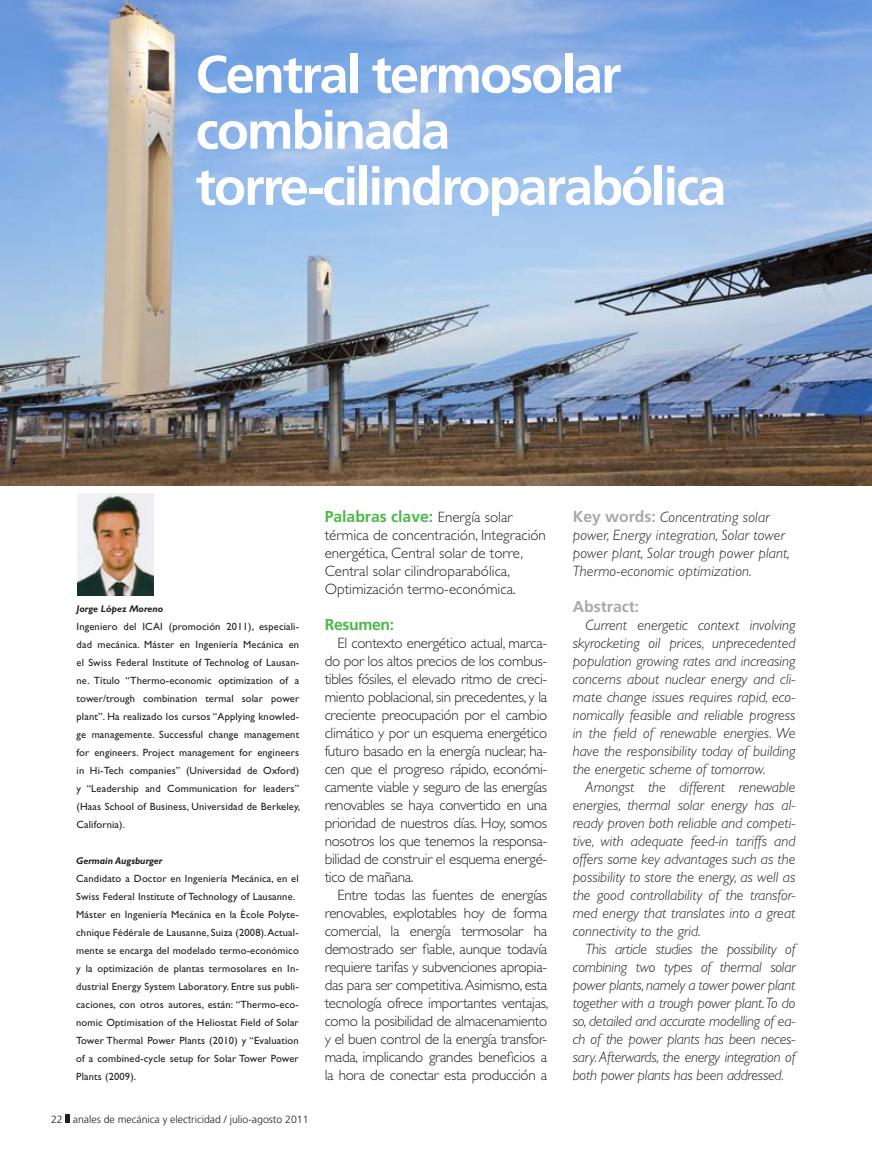
<style>
.page{position:relative;width:872px;height:1149px;background:#fff}
.page>*{position:absolute;margin:0;border:0;box-sizing:border-box;transform-origin:0 0}
.titulo_tecnico{font:700 52.5px/56.1px "Frutiger LT Std";letter-spacing:-.04em;color:#fff}
.ladillo_tecnico{font:700 15.75px "Frutiger LT Std";color:#4cb848}
.ladillo_tecnico-2{font:700 15.75px "Frutiger LT Std";color:#a8a9ad}
.texto_comun{font:700 15.75px "Frutiger LT Std";letter-spacing:-.02em;color:#4cb848}
.texto_comun-2{font:italic 300 15px/18px "Gill Sans Std";color:#231f20;text-align:justify}
.texto_comun-3{font:300 15px/18px "Gill Sans Std";letter-spacing:-.02em;color:#231f20;text-align:justify}
.ladillo_tecnico-3{font:300 15px/18px "Gill Sans Std";color:#231f20}
.ladillo_tecnico-4{font:italic 300 15px/18px "Gill Sans Std";letter-spacing:.01em;color:#231f20}
.curriculum{font:10.5px/18px "Gill Sans Std";letter-spacing:.015em;color:#231f20;text-align:justify}
.t1{font:300 10.5px "Frutiger LT Std";color:#231f20}
.autor{font:italic 700 9.75px "Gill Sans Std";color:#231f20}
.s1{font-family:"Gill Sans Std";font-weight:300;font-size:15px;color:#231f20}
.s2{font-family:"Frutiger LT Std";font-weight:700;font-style:normal;font-size:15.75px;color:#a8a9ad}
</style>
<div class="page">
<svg style="left:66px;top:1114px;width:4px;height:8px"></svg>
<img style="left:0;top:0;width:872px;height:485px">
<img style="left:77px;top:493px;width:77px;height:102px">
<p class="titulo_tecnico" style="left:196px;top:47px;width:532px">Central termosolar combinada torre-cilindroparabólica</p>
<p class="autor" style="left:77px;top:602px;width:88px">Jorge López Moreno</p>
<p class="curriculum" style="left:77px;top:617px;width:225px">Ingeniero del ICAI (promoción 2011), especiali&shy;dad mecánica. Máster en Ingeniería Mecánica en el Swiss Federal Institute of Technolog of Lausan&shy;ne. Título “Thermo-economic optimization of a tower/trough combination termal solar power plant”. Ha realizado los cursos “Applying knowled&shy;ge managemente. Successful change management for engineers. Project management for engineers in Hi-Tech companies” (Universidad de Oxford) y “Leadership and Communication for leaders” (Haas School of Business, Universidad de Berkeley, California).</p>
<p class="autor" style="left:76px;top:854px;width:88px">Germain Augsburger</p>
<p class="curriculum" style="left:76px;top:869px;width:224px">Candidato a Doctor en Ingeniería Mecánica, en el<br>Swiss Federal Institute of Technology of Lausanne.</p>
<p class="curriculum" style="left:76px;top:905px;width:224px">Máster en Ingeniería Mecánica en la Ècole Polyte&shy;chnique Fédérale de Lausanne, Suiza (2008). Actual&shy;mente se encarga del modelado termo-económico y la optimización de plantas termosolares en In&shy;dustrial Energy System Laboratory. Entre sus publi&shy;caciones, con otros autores, están: “Thermo-eco&shy;nomic Optimisation of the Heliostat Field of Solar Tower Thermal Power Plants (2010) y “Evaluation of a combined-cycle setup for Solar Tower Power Plants (2009).</p>
<p class="t1" style="left:51px;top:1112px;width:259px">22 anales de mecánica y electricidad / julio-agosto 2011</p>
<p class="ladillo_tecnico" style="left:325px;top:506px;width:189px">Palabras clave: <span class="s1">Energía solar</span></p>
<p class="ladillo_tecnico-3" style="left:325px;top:525px;width:223px">térmica de concentración, Integración energética, Central solar de torre, Central solar cilindroparabólica, Optimización termo-económica.</p>
<p class="texto_comun" style="left:325px;top:614px;width:71px">Resumen:</p>
<p class="texto_comun-3" style="left:325px;top:633px;width:224px;text-indent:13px">El contexto energético actual, marca&shy;do por los altos precios de los combus&shy;tibles fósiles, el elevado ritmo de creci&shy;miento poblacional, sin precedentes, y la creciente preocupación por el cambio climático y por un esquema energético futuro basado en la energía nuclear, ha&shy;cen que el progreso rápido, económi&shy;camente viable y seguro de las energías renovables se haya convertido en una prioridad de nuestros días. Hoy, somos nosotros los que tenemos la responsa&shy;bilidad de construir el esquema energé&shy;tico de mañana.</p>
<p class="texto_comun-3" style="left:325px;top:885px;width:225px;text-indent:13px">Entre todas las fuentes de energías renovables, explotables hoy de forma comercial, la energía termosolar ha demostrado ser fiable, aunque todavía requiere tarifas y subvenciones apropia&shy;das para ser competitiva. Asimismo, esta tecnología ofrece importantes ventajas, como la posibilidad de almacenamiento y el buen control de la energía transfor&shy;mada, implicando grandes beneficios a la hora de conectar esta producción a</p>
<p class="ladillo_tecnico-4" style="left:573px;top:507px;width:219px"><span class="s2">Key words:</span> Concentrating solar power, Energy integration, Solar tower power plant, Solar trough power plant, Thermo-economic optimization.</p>
<p class="ladillo_tecnico-2" style="left:573px;top:596px;width:68px">Abstract:</p>
<p class="texto_comun-2" style="left:573px;top:615px;width:224px;text-indent:13px">Current energetic context involving skyrocketing oil prices, unprecedented population growing rates and increasing concerns about nuclear energy and cli&shy;mate change issues requires rapid, eco&shy;nomically feasible and reliable progress in the field of renewable energies. We have the responsibility today of building the energetic scheme of tomorrow.</p>
<p class="texto_comun-2" style="left:573px;top:777px;width:224px;text-indent:13px">Amongst the different renewable energies, thermal solar energy has al&shy;ready proven both reliable and competi&shy;tive, with adequate feed-in tariffs and offers some key advantages such as the possibility to store the energy, as well as the good controllability of the transfor&shy;med energy that translates into a great connectivity to the grid.</p>
<p class="texto_comun-2" style="left:573px;top:939px;width:224px;text-indent:13px">This article studies the possibility of combining two types of thermal solar power plants, namely a tower power plant together with a trough power plant. To do so, detailed and accurate modelling of ea&shy;ch of the power plants has been neces&shy;sary. Afterwards, the energy integration of both power plants has been addressed.</p>
</div>
